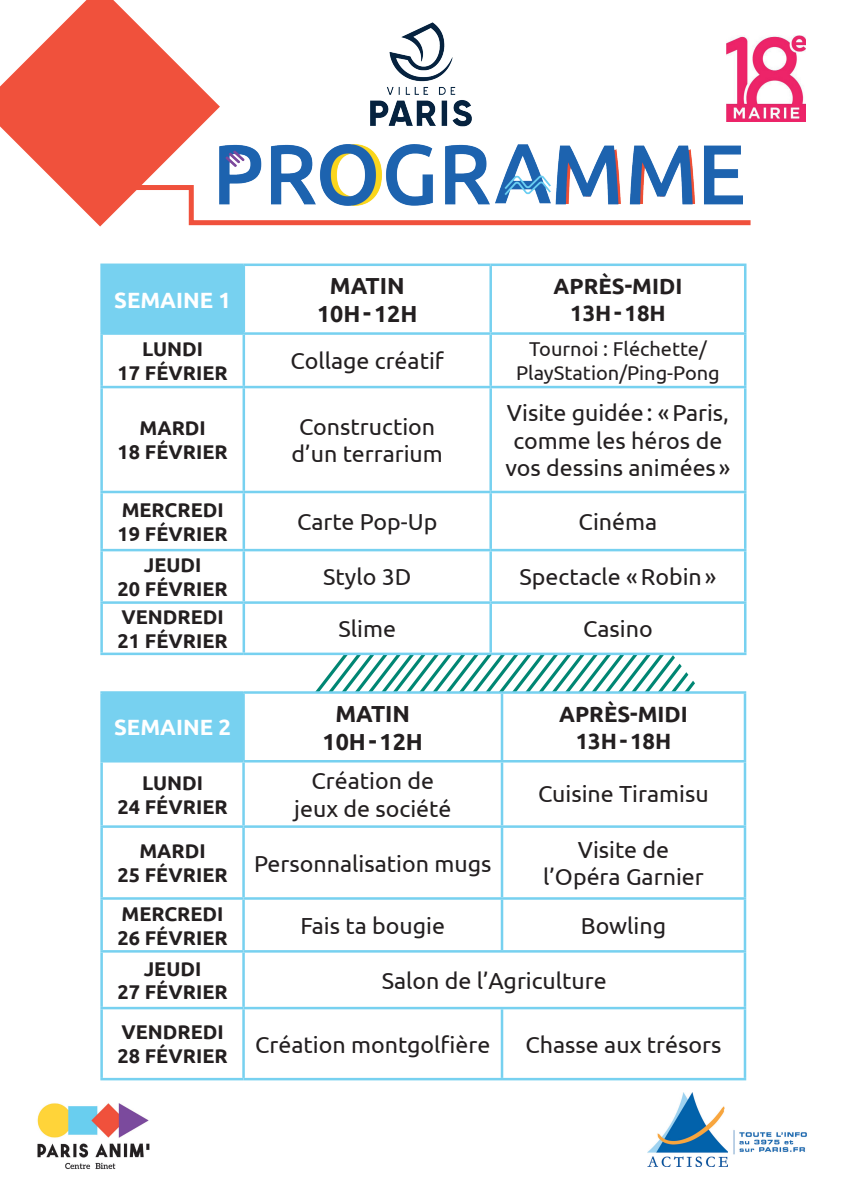
<style>
.page{position:relative;width:842px;height:1191px;background:#fff}
.page>*{position:absolute;margin:0;border:0;box-sizing:border-box;transform-origin:0 0}
.t1{font:23.2px/27.8px "Ubuntu";color:#231f20;text-align:center}
.t2{font:700 23.2px/27.8px "Ubuntu";color:#231f20;text-align:center}
.t3{font:700 22.1px/26.5px "Ubuntu";color:#231f20;text-align:center}
.t4{font:700 22.1px "Ubuntu";color:#fff}
.t5{font:20px/24px "Ubuntu";color:#231f20;text-align:center}
.t6{font:700 19.9px/23.9px "Ubuntu";color:#231f20;text-align:center}
</style>
<div class="page">
<svg style="left:244px;top:655px;width:451px;height:36px"></svg>
<img style="left:648px;top:1092px;width:80px;height:75px">
<img style="left:733px;top:1130px;width:74px;height:25px">
<img style="left:726px;top:35px;width:80px;height:87px">
<img style="left:370px;top:23px;width:102px;height:103px">
<img style="left:37px;top:1103px;width:112px;height:66px">
<svg style="left:0;top:0;width:220px;height:196px;fill:#f0513c"></svg>
<img style="left:220px;top:145px;width:521px;height:37px">
<svg style="left:69px;top:182px;width:682px;height:45px"></svg>
<div style="left:102px;top:265px;width:142px;height:68px;background:#77d1f0"></div>
<svg style="left:245px;top:266px;width:499px;height:286px"></svg>
<hr style="left:100px;top:263px;width:144px;height:3px;background:#77d1f0">
<hr style="left:100px;top:266px;width:3px;height:66px;background:#77d1f0">
<hr style="left:244px;top:263px;width:247px;height:3px;background:#77d1f0">
<hr style="left:243px;top:266px;width:2px;height:66px;background:#77d1f0">
<hr style="left:491px;top:263px;width:255px;height:3px;background:#77d1f0">
<hr style="left:489px;top:266px;width:3px;height:66px;background:#77d1f0">
<hr style="left:744px;top:266px;width:2px;height:66px;background:#77d1f0">
<hr style="left:100px;top:332px;width:144px;height:3px;background:#77d1f0">
<hr style="left:100px;top:335px;width:3px;height:51px;background:#77d1f0">
<hr style="left:244px;top:332px;width:247px;height:3px;background:#77d1f0">
<hr style="left:243px;top:335px;width:2px;height:51px;background:#77d1f0">
<hr style="left:491px;top:332px;width:255px;height:3px;background:#77d1f0">
<hr style="left:489px;top:335px;width:3px;height:51px;background:#77d1f0">
<hr style="left:744px;top:335px;width:2px;height:51px;background:#77d1f0">
<hr style="left:100px;top:386px;width:144px;height:2px;background:#77d1f0">
<hr style="left:100px;top:388px;width:3px;height:103px;background:#77d1f0">
<hr style="left:244px;top:386px;width:247px;height:2px;background:#77d1f0">
<hr style="left:243px;top:388px;width:2px;height:103px;background:#77d1f0">
<hr style="left:491px;top:386px;width:255px;height:2px;background:#77d1f0">
<hr style="left:489px;top:388px;width:3px;height:103px;background:#77d1f0">
<hr style="left:744px;top:388px;width:2px;height:103px;background:#77d1f0">
<hr style="left:100px;top:491px;width:144px;height:2px;background:#77d1f0">
<hr style="left:100px;top:493px;width:3px;height:56px;background:#77d1f0">
<hr style="left:244px;top:491px;width:247px;height:2px;background:#77d1f0">
<hr style="left:243px;top:493px;width:2px;height:56px;background:#77d1f0">
<hr style="left:491px;top:491px;width:255px;height:2px;background:#77d1f0">
<hr style="left:489px;top:493px;width:3px;height:56px;background:#77d1f0">
<hr style="left:744px;top:493px;width:2px;height:56px;background:#77d1f0">
<hr style="left:100px;top:549px;width:144px;height:2px;background:#77d1f0">
<hr style="left:100px;top:551px;width:3px;height:50px;background:#77d1f0">
<hr style="left:244px;top:549px;width:247px;height:2px;background:#77d1f0">
<hr style="left:243px;top:551px;width:2px;height:50px;background:#77d1f0">
<hr style="left:491px;top:549px;width:255px;height:2px;background:#77d1f0">
<hr style="left:489px;top:551px;width:3px;height:50px;background:#77d1f0">
<hr style="left:744px;top:551px;width:2px;height:50px;background:#77d1f0">
<hr style="left:100px;top:601px;width:144px;height:3px;background:#77d1f0">
<hr style="left:100px;top:604px;width:3px;height:48px;background:#77d1f0">
<hr style="left:244px;top:601px;width:247px;height:3px;background:#77d1f0">
<hr style="left:243px;top:604px;width:2px;height:48px;background:#77d1f0">
<hr style="left:491px;top:601px;width:255px;height:3px;background:#77d1f0">
<hr style="left:489px;top:604px;width:3px;height:48px;background:#77d1f0">
<hr style="left:744px;top:604px;width:2px;height:48px;background:#77d1f0">
<hr style="left:100px;top:652px;width:144px;height:3px;background:#77d1f0">
<hr style="left:244px;top:652px;width:247px;height:3px;background:#77d1f0">
<hr style="left:491px;top:652px;width:255px;height:3px;background:#77d1f0">
<div style="left:102px;top:692px;width:142px;height:69px;background:#77d1f0"></div>
<svg style="left:245px;top:694px;width:499px;height:383px"></svg>
<hr style="left:100px;top:691px;width:144px;height:3px;background:#77d1f0">
<hr style="left:100px;top:694px;width:3px;height:66px;background:#77d1f0">
<hr style="left:244px;top:691px;width:258px;height:3px;background:#77d1f0">
<hr style="left:242px;top:694px;width:3px;height:66px;background:#77d1f0">
<hr style="left:502px;top:691px;width:244px;height:3px;background:#77d1f0">
<hr style="left:501px;top:694px;width:2px;height:66px;background:#77d1f0">
<hr style="left:744px;top:694px;width:2px;height:66px;background:#77d1f0">
<hr style="left:100px;top:760px;width:144px;height:2px;background:#77d1f0">
<hr style="left:100px;top:762px;width:3px;height:63px;background:#77d1f0">
<hr style="left:244px;top:760px;width:258px;height:2px;background:#77d1f0">
<hr style="left:242px;top:762px;width:3px;height:63px;background:#77d1f0">
<hr style="left:502px;top:760px;width:244px;height:2px;background:#77d1f0">
<hr style="left:501px;top:762px;width:2px;height:63px;background:#77d1f0">
<hr style="left:744px;top:762px;width:2px;height:63px;background:#77d1f0">
<hr style="left:100px;top:825px;width:144px;height:3px;background:#77d1f0">
<hr style="left:100px;top:828px;width:3px;height:69px;background:#77d1f0">
<hr style="left:244px;top:825px;width:258px;height:3px;background:#77d1f0">
<hr style="left:242px;top:828px;width:3px;height:69px;background:#77d1f0">
<hr style="left:502px;top:825px;width:244px;height:3px;background:#77d1f0">
<hr style="left:501px;top:828px;width:2px;height:69px;background:#77d1f0">
<hr style="left:744px;top:828px;width:2px;height:69px;background:#77d1f0">
<hr style="left:100px;top:897px;width:144px;height:2px;background:#77d1f0">
<hr style="left:100px;top:899px;width:3px;height:51px;background:#77d1f0">
<hr style="left:244px;top:897px;width:258px;height:2px;background:#77d1f0">
<hr style="left:242px;top:899px;width:3px;height:51px;background:#77d1f0">
<hr style="left:502px;top:897px;width:244px;height:2px;background:#77d1f0">
<hr style="left:501px;top:899px;width:2px;height:51px;background:#77d1f0">
<hr style="left:744px;top:899px;width:2px;height:51px;background:#77d1f0">
<hr style="left:100px;top:950px;width:144px;height:2px;background:#77d1f0">
<hr style="left:100px;top:952px;width:3px;height:54px;background:#77d1f0">
<hr style="left:244px;top:950px;width:258px;height:2px;background:#77d1f0">
<hr style="left:242px;top:952px;width:3px;height:54px;background:#77d1f0">
<hr style="left:502px;top:950px;width:244px;height:2px;background:#77d1f0">
<hr style="left:744px;top:952px;width:2px;height:54px;background:#77d1f0">
<hr style="left:100px;top:1006px;width:144px;height:3px;background:#77d1f0">
<hr style="left:100px;top:1009px;width:3px;height:68px;background:#77d1f0">
<hr style="left:244px;top:1006px;width:258px;height:3px;background:#77d1f0">
<hr style="left:242px;top:1009px;width:3px;height:68px;background:#77d1f0">
<hr style="left:502px;top:1006px;width:244px;height:3px;background:#77d1f0">
<hr style="left:501px;top:1009px;width:2px;height:68px;background:#77d1f0">
<hr style="left:744px;top:1009px;width:2px;height:68px;background:#77d1f0">
<hr style="left:100px;top:1077px;width:144px;height:3px;background:#77d1f0">
<hr style="left:244px;top:1077px;width:258px;height:3px;background:#77d1f0">
<hr style="left:502px;top:1077px;width:244px;height:3px;background:#77d1f0">
<p class="t4" style="left:114px;top:286px;width:118px">SEMAINE 1</p>
<p class="t2" style="left:317px;top:272px;width:102px">MATIN<br>10H-12H</p>
<p class="t3" style="left:554px;top:273px;width:130px">APRÈS-MIDI<br>13H-18H</p>
<p class="t6" style="left:118px;top:337px;width:112px">LUNDI<br>17 FÉVRIER</p>
<p class="t1" style="left:291px;top:346px;width:155px">Collage créatif</p>
<p class="t5" style="left:516px;top:336px;width:205px">Tournoi : Fléchette/<br>PlayStation/Ping-Pong</p>
<p class="t6" style="left:118px;top:416px;width:112px">MARDI<br>18 FÉVRIER</p>
<p class="t1" style="left:292px;top:412px;width:153px">Construction d’un terrarium</p>
<p class="t1" style="left:505px;top:398px;width:226px">Visite guidée: «Paris, comme les héros de vos dessins animées »</p>
<p class="t6" style="left:118px;top:497px;width:112px;text-align:left">MERCREDI<br>19 FÉVRIER</p>
<p class="t1" style="left:297px;top:507px;width:142px">Carte Pop-Up</p>
<p class="t1" style="left:579px;top:507px;width:80px">Cinéma</p>
<p class="t6" style="left:118px;top:553px;width:112px">JEUDI<br>20 FÉVRIER</p>
<p class="t1" style="left:323px;top:562px;width:90px">Stylo 3D</p>
<p class="t1" style="left:520px;top:562px;width:198px">Spectacle «Robin»</p>
<p class="t6" style="left:118px;top:604px;width:112px;text-align:left">VENDREDI<br>21 FÉVRIER</p>
<p class="t1" style="left:338px;top:614px;width:59px">Slime</p>
<p class="t1" style="left:583px;top:614px;width:71px">Casino</p>
<p class="t4" style="left:114px;top:714px;width:118px">SEMAINE 2</p>
<p class="t2" style="left:323px;top:699px;width:102px">MATIN<br>10H-12H</p>
<p class="t3" style="left:559px;top:700px;width:130px">APRÈS-MIDI<br>13H-18H</p>
<p class="t6" style="left:117px;top:770px;width:112px">LUNDI<br>24 FÉVRIER</p>
<p class="t1" style="left:294px;top:766px;width:159px">Création de jeux de société</p>
<p class="t6" style="left:117px;top:839px;width:112px">MARDI<br>25 FÉVRIER</p>
<p class="t1" style="left:254px;top:848px;width:239px">Personnalisation mugs</p>
<p class="t1" style="left:538px;top:779px;width:172px">Cuisine Tiramisu</p>
<p class="t1" style="left:543px;top:834px;width:162px">Visite de l’Opéra Garnier</p>
<p class="t6" style="left:117px;top:901px;width:112px;text-align:left">MERCREDI<br>26 FÉVRIER</p>
<p class="t1" style="left:300px;top:911px;width:146px">Fais ta bougie</p>
<p class="t1" style="left:581px;top:911px;width:87px">Bowling</p>
<p class="t6" style="left:117px;top:956px;width:112px">JEUDI<br>27 FÉVRIER</p>
<p class="t1" style="left:382px;top:966px;width:227px">Salon de l’Agriculture</p>
<p class="t6" style="left:117px;top:1020px;width:112px;text-align:left">VENDREDI<br>28 FÉVRIER</p>
<p class="t1" style="left:255px;top:1029px;width:237px">Création montgolfière</p>
<p class="t1" style="left:525px;top:1029px;width:197px">Chasse aux trésors</p>
</div>
